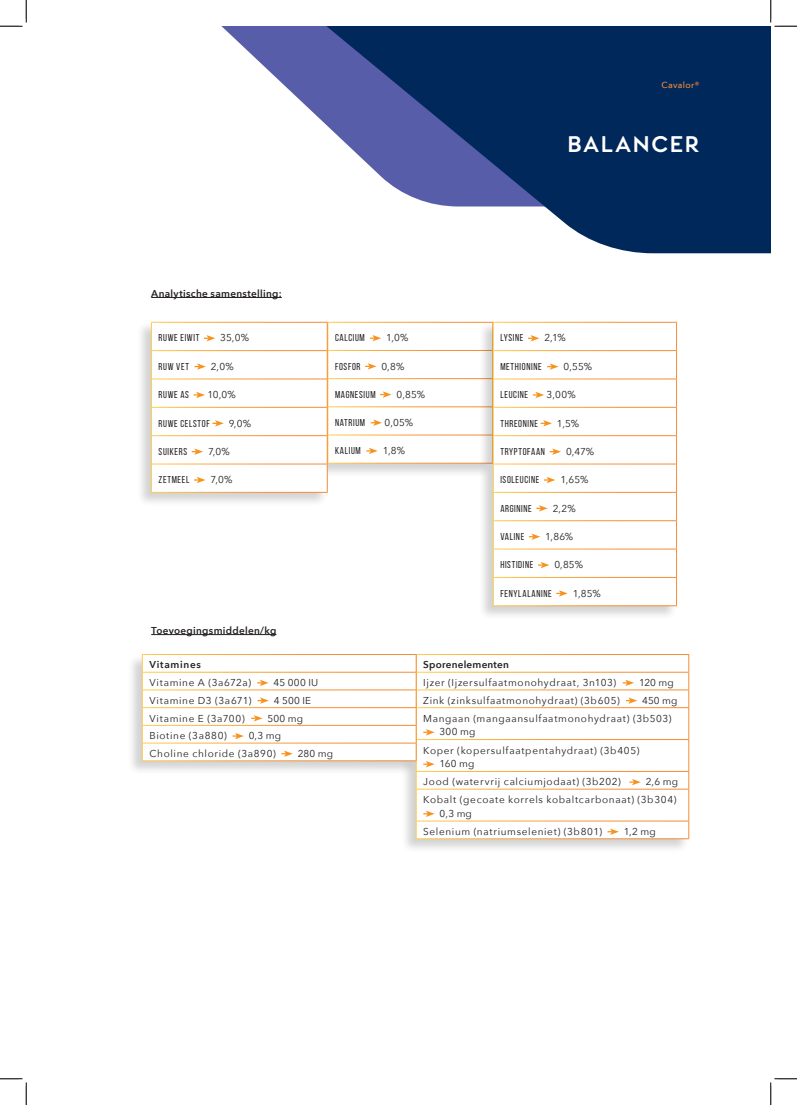
<style>
.page{position:relative;width:797px;height:1105px;background:#fff}
.page>*{position:absolute;margin:0;border:0;box-sizing:border-box;transform-origin:0 0}
.t1{font:22.5px "Buket Retro Basic";letter-spacing:.025em;color:#fff}
.t2{font:10px/13.8px "Avenir Next";letter-spacing:.065em;color:#231f20}
.t3{font:10px "Bebas Neue";letter-spacing:.065em;color:#231f20}
.t4{font:600 10px "Avenir Next";letter-spacing:.03em;color:#231f20}
.t5{font:600 10px "Avenir Next";letter-spacing:.07em;color:#231f20}
.t6{font:500 8.75px "Avenir Next";letter-spacing:.03em;color:#f58b32}
</style>
<div class="page">
<hr style="left:151px;top:297px;width:131px;height:1px;background:#231f20">
<hr style="left:151px;top:634px;width:125px;height:1px;background:#231f20">
<svg style="left:221px;top:26px;width:549px;height:227px;fill:#00285b"></svg>
<div style="left:136px;top:322px;width:192px;height:185px;background:#231f20;opacity:.2"></div>
<div style="left:478px;top:322px;width:199px;height:299px;background:#231f20;opacity:.2"></div>
<svg style="left:494px;top:323px;width:182px;height:282px"></svg>
<hr style="left:493px;top:322px;width:184px;height:1px;background:#fff">
<hr style="left:493px;top:350px;width:183px;height:1px;background:#fff">
<hr style="left:493px;top:379px;width:184px;height:1px;background:#fff">
<hr style="left:493px;top:407px;width:184px;height:1px;background:#fff">
<hr style="left:493px;top:435px;width:184px;height:1px;background:#fff">
<hr style="left:493px;top:464px;width:184px;height:1px;background:#fff">
<hr style="left:493px;top:492px;width:184px;height:1px;background:#fff">
<hr style="left:493px;top:520px;width:184px;height:1px;background:#fff">
<hr style="left:493px;top:549px;width:184px;height:1px;background:#fff">
<hr style="left:493px;top:577px;width:184px;height:1px;background:#fff">
<svg style="left:151px;top:322px;width:343px;height:283px"></svg>
<svg style="left:676px;top:323px;width:1px;height:282px"></svg>
<hr style="left:493px;top:605px;width:184px;height:1px;background:#fff">
<svg style="left:528px;top:335px;width:11px;height:6px"></svg>
<svg style="left:547px;top:363px;width:11px;height:7px"></svg>
<svg style="left:533px;top:392px;width:11px;height:6px"></svg>
<svg style="left:540px;top:420px;width:12px;height:6px"></svg>
<svg style="left:549px;top:448px;width:12px;height:7px"></svg>
<svg style="left:544px;top:477px;width:11px;height:6px"></svg>
<svg style="left:536px;top:505px;width:11px;height:6px"></svg>
<svg style="left:529px;top:533px;width:11px;height:7px"></svg>
<svg style="left:538px;top:562px;width:11px;height:6px"></svg>
<svg style="left:556px;top:590px;width:11px;height:7px"></svg>
<div style="left:401px;top:654px;width:288px;height:200px;background:#231f20;opacity:.2"></div>
<svg style="left:417px;top:655px;width:271px;height:183px"></svg>
<hr style="left:416px;top:654px;width:273px;height:1px;background:#fff">
<hr style="left:416px;top:672px;width:273px;height:1px;background:#fff">
<hr style="left:416px;top:690px;width:273px;height:1px;background:#fff">
<svg style="left:688px;top:655px;width:1px;height:52px"></svg>
<hr style="left:416px;top:707px;width:273px;height:1px;background:#fff">
<hr style="left:688px;top:708px;width:1px;height:31px;background:#fff">
<hr style="left:416px;top:739px;width:273px;height:1px;background:#fff">
<hr style="left:688px;top:740px;width:1px;height:31px;background:#fff">
<hr style="left:416px;top:771px;width:273px;height:1px;background:#fff">
<svg style="left:416px;top:776px;width:1px;height:13px"></svg>
<svg style="left:688px;top:772px;width:1px;height:17px"></svg>
<hr style="left:416px;top:789px;width:273px;height:1px;background:#fff">
<hr style="left:416px;top:789px;width:1px;height:32px;background:#fff">
<hr style="left:688px;top:789px;width:1px;height:32px;background:#fff">
<hr style="left:416px;top:821px;width:273px;height:1px;background:#fff">
<svg style="left:416px;top:821px;width:1px;height:17px"></svg>
<svg style="left:688px;top:821px;width:1px;height:17px"></svg>
<hr style="left:416px;top:838px;width:273px;height:1px;background:#fff">
<svg style="left:622px;top:680px;width:12px;height:6px"></svg>
<svg style="left:626px;top:697px;width:11px;height:7px"></svg>
<svg style="left:423px;top:729px;width:11px;height:6px"></svg>
<svg style="left:423px;top:761px;width:11px;height:6px"></svg>
<svg style="left:629px;top:779px;width:11px;height:6px"></svg>
<svg style="left:423px;top:811px;width:11px;height:6px"></svg>
<svg style="left:607px;top:828px;width:12px;height:7px"></svg>
<div style="left:127px;top:654px;width:290px;height:122px;background:#231f20;opacity:.2"></div>
<svg style="left:142px;top:654px;width:275px;height:107px"></svg>
<svg style="left:0;top:0;width:27px;height:27px"></svg>
<svg style="left:0;top:1078px;width:27px;height:27px"></svg>
<svg style="left:770px;top:0;width:27px;height:27px"></svg>
<svg style="left:770px;top:1078px;width:27px;height:27px"></svg>
<p class="t6" style="left:661px;top:78px;width:40px">Cavalor®</p>
<p class="t4" style="left:151px;top:285px;width:132px">Analytische samenstelling:</p>
<p class="t3" style="left:159px;top:333px;width:42px">RUWE EIWIT</p>
<p class="t2" style="left:220px;top:331px;width:30px">35,0%</p>
<p class="t3" style="left:159px;top:361px;width:32px">RUW VET</p>
<p class="t2" style="left:211px;top:359px;width:24px">2,0%</p>
<p class="t3" style="left:159px;top:389px;width:32px">RUWE AS</p>
<p class="t2" style="left:207px;top:387px;width:30px">10,0%</p>
<p class="t3" style="left:159px;top:418px;width:53px">RUWE CELSTOF</p>
<p class="t2" style="left:229px;top:416px;width:24px">9,0%</p>
<p class="t3" style="left:159px;top:446px;width:30px">SUIKERS</p>
<p class="t2" style="left:208px;top:444px;width:23px">7,0%</p>
<p class="t3" style="left:159px;top:474px;width:32px">ZETMEEL</p>
<p class="t2" style="left:210px;top:472px;width:23px">7,0%</p>
<p class="t3" style="left:335px;top:332px;width:31px">CALCIUM</p>
<p class="t2" style="left:386px;top:331px;width:24px">1,0%</p>
<p class="t3" style="left:335px;top:361px;width:27px">FOSFOR</p>
<p class="t2" style="left:381px;top:359px;width:24px">0,8%</p>
<p class="t3" style="left:335px;top:389px;width:42px">MAGNESIUM</p>
<p class="t2" style="left:396px;top:387px;width:30px">0,85%</p>
<p class="t3" style="left:335px;top:417px;width:32px">NATRIUM</p>
<p class="t2" style="left:384px;top:415px;width:30px">0,05%</p>
<p class="t3" style="left:335px;top:445px;width:27px">KALIUM</p>
<p class="t2" style="left:382px;top:443px;width:24px">1,8%</p>
<p class="t4" style="left:151px;top:622px;width:127px">Toevoegingsmiddelen/kg</p>
<p class="t1" style="left:567px;top:130px;width:134px">BALANCER</p>
<p class="t3" style="left:500px;top:333px;width:25px">LYSINE</p>
<p class="t2" style="left:544px;top:331px;width:23px">2,1%</p>
<p class="t3" style="left:500px;top:361px;width:43px">METHIONINE</p>
<p class="t2" style="left:563px;top:359px;width:30px">0,55%</p>
<p class="t3" style="left:500px;top:389px;width:29px">LEUCINE</p>
<p class="t2" style="left:546px;top:387px;width:31px">3,00%</p>
<p class="t3" style="left:500px;top:418px;width:39px">THREONINE</p>
<p class="t2" style="left:557px;top:416px;width:24px">1,5%</p>
<p class="t3" style="left:500px;top:446px;width:46px">TRYPTOFAAN</p>
<p class="t2" style="left:566px;top:444px;width:30px">0,47%</p>
<p class="t3" style="left:500px;top:474px;width:41px">ISOLEUCINE</p>
<p class="t2" style="left:560px;top:472px;width:30px">1,65%</p>
<p class="t3" style="left:500px;top:503px;width:33px">ARGININE</p>
<p class="t2" style="left:552px;top:501px;width:25px">2,2%</p>
<p class="t3" style="left:500px;top:531px;width:25px">VALINE</p>
<p class="t2" style="left:545px;top:529px;width:30px">1,86%</p>
<p class="t3" style="left:500px;top:559px;width:35px">HISTIDINE</p>
<p class="t2" style="left:554px;top:557px;width:30px">0,85%</p>
<p class="t3" style="left:500px;top:588px;width:53px">FENYLALANINE</p>
<p class="t2" style="left:572px;top:586px;width:30px">1,85%</p>
<p class="t5" style="left:149px;top:656px;width:53px">Vitamines</p>
<p class="t2" style="left:149px;top:675px;width:103px">Vitamine A (3a672a)</p>
<p class="t2" style="left:273px;top:675px;width:46px">45 000 IU</p>
<p class="t2" style="left:149px;top:693px;width:104px">Vitamine D3 (3a671)</p>
<p class="t2" style="left:274px;top:693px;width:39px">4 500 IE</p>
<p class="t2" style="left:149px;top:711px;width:97px">Vitamine E (3a700)</p>
<p class="t2" style="left:267px;top:711px;width:37px">500 mg</p>
<p class="t2" style="left:149px;top:728px;width:79px">Biotine (3a880)</p>
<p class="t2" style="left:249px;top:728px;width:34px">0,3 mg</p>
<p class="t2" style="left:149px;top:746px;width:128px">Choline chloride (3a890)</p>
<p class="t2" style="left:298px;top:746px;width:37px">280 mg</p>
<p class="t4" style="left:423px;top:656px;width:87px">Sporenelementen</p>
<p class="t2" style="left:423px;top:675px;width:194px">Ijzer (Ijzersulfaatmonohydraat, 3n103)</p>
<p class="t2" style="left:639px;top:675px;width:36px">120 mg</p>
<p class="t2" style="left:423px;top:693px;width:198px">Zink (zinksulfaatmonohydraat) (3b605)</p>
<p class="t2" style="left:642px;top:693px;width:37px">450 mg</p>
<p class="t2" style="left:423px;top:711px;width:250px">Mangaan (mangaansulfaatmonohydraat) (3b503)</p>
<p class="t2" style="left:439px;top:725px;width:37px">300 mg</p>
<p class="t2" style="left:423px;top:743px;width:218px">Koper (kopersulfaatpentahydraat) (3b405)</p>
<p class="t2" style="left:439px;top:757px;width:36px">160 mg</p>
<p class="t2" style="left:423px;top:774px;width:199px">Jood (watervrij calciumjodaat) (3b202)</p>
<p class="t2" style="left:645px;top:774px;width:34px">2,6 mg</p>
<p class="t2" style="left:439px;top:792px;width:238px;text-indent:-16px">Kobalt (gecoate korrels kobaltcarbonaat) (3b304)<br>0,3 mg</p>
<p class="t2" style="left:423px;top:824px;width:180px">Selenium (natriumseleniet) (3b801)</p>
<p class="t2" style="left:624px;top:824px;width:33px">1,2 mg</p>
</div>
